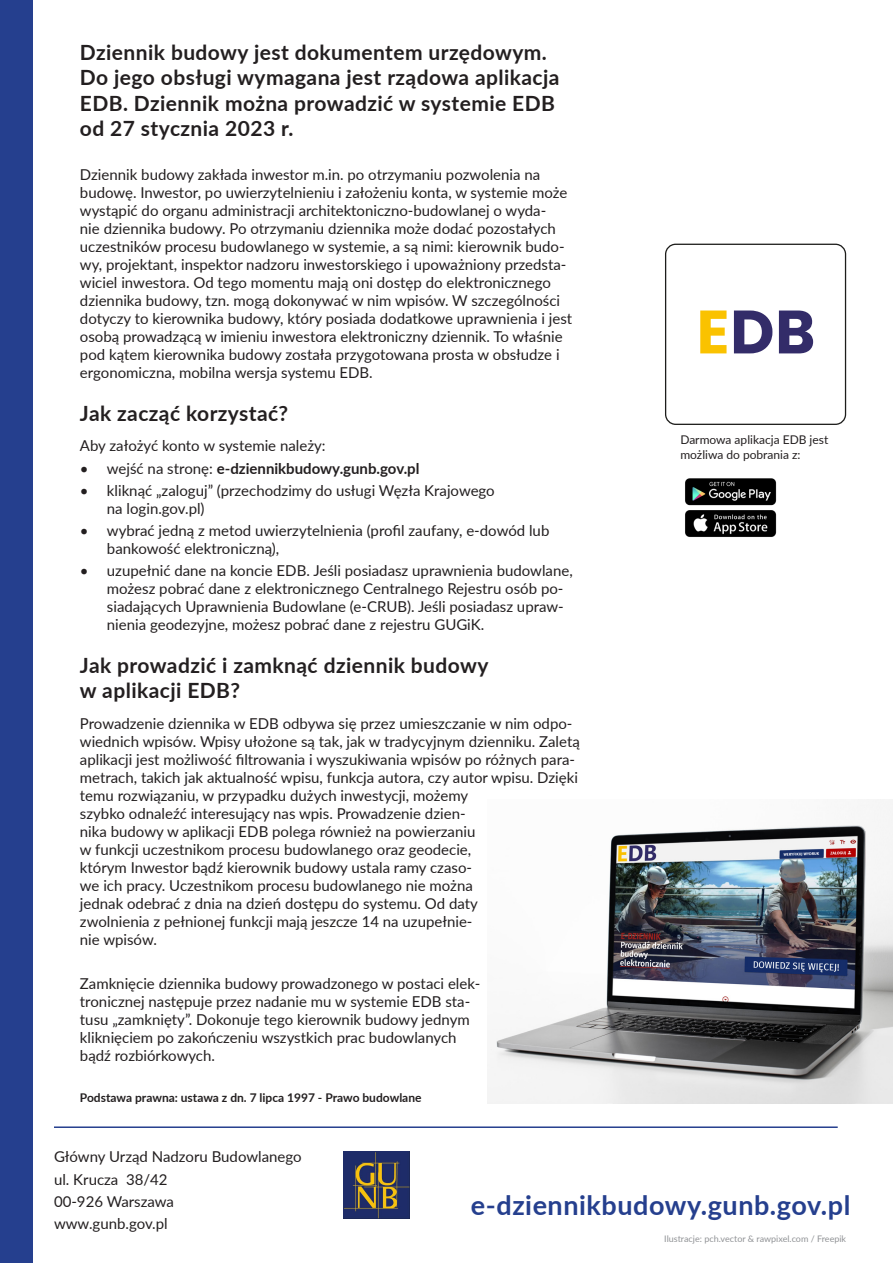
<style>
.page{position:relative;width:893px;height:1263px;background:#fff}
.page>*{position:absolute;margin:0;border:0;box-sizing:border-box;transform-origin:0 0}
.Mid-mid{font:700 27px "Lato";letter-spacing:.02em;color:#253f8e}
.Mid-mid-2{font:700 21px/25.2px "Lato";letter-spacing:.02em;color:#231f20}
.t1{font:15px/18px "Lato";color:#231f20}
.t2{font:700 15px "Lato";color:#231f20}
.t3{font:700 12px "Lato";color:#231f20}
.t4{font:12px/14.4px "Lato";color:#231f20}
.t5{font:9px "Lato";color:#919396}
.s1{font-weight:400}
</style>
<div class="page">
<div style="left:0;top:0;width:33px;height:1263px;background:#253f8e"></div>
<hr style="left:54px;top:1126px;width:784px;height:2px;background:#253f8e">
<img style="left:343px;top:1151px;width:67px;height:67px">
<div style="left:665px;top:244px;width:181px;height:181px;border:1px solid #1d1d1b;border-radius:10px"></div>
<svg style="left:700px;top:310px;width:26px;height:43px"></svg>
<svg style="left:734px;top:310px;width:38px;height:43px"></svg>
<svg style="left:779px;top:310px;width:34px;height:43px"></svg>
<img style="left:685px;top:478px;width:92px;height:59px">
<img style="left:487px;top:799px;width:406px;height:304px">
<p class="Mid-mid-2" style="left:80px;top:39px;width:481px">Dziennik budowy jest dokumentem urzędowym.<br>Do jego obsługi wymagana jest rządowa aplikacja EDB. Dziennik można prowadzić w systemie EDB od 27 stycznia 2023 r.</p>
<p class="t1" style="left:80px;top:165px;width:494px">Dziennik budowy zakłada inwestor m.in. po otrzymaniu pozwolenia na budowę. Inwestor, po uwierzytelnieniu i założeniu konta, w systemie może wystąpić do organu administracji architektoniczno-budowlanej o wyda-<br>nie dziennika budowy. Po otrzymaniu dziennika może dodać pozostałych uczestników procesu budowlanego w systemie, a są nimi: kierownik budo&shy;wy, projektant, inspektor nadzoru inwestorskiego i upoważniony przedsta&shy;wiciel inwestora. Od tego momentu mają oni dostęp do elektronicznego dziennika budowy, tzn. mogą dokonywać w nim wpisów. W szczególności dotyczy to kierownika budowy, który posiada dodatkowe uprawnienia i jest osobą prowadzącą w imieniu inwestora elektroniczny dziennik. To właśnie pod kątem kierownika budowy została przygotowana prosta w obsłudze i ergonomiczna, mobilna wersja systemu EDB.</p>
<p class="Mid-mid-2" style="left:80px;top:399px;width:210px">Jak zacząć korzystać?</p>
<p class="t1" style="left:80px;top:436px;width:247px">Aby założyć konto w systemie należy:</p>
<p class="t2" style="left:80px;top:457px;width:341px"><span class="s1">• wejść na stronę:</span> e-dziennikbudowy.gunb.gov.pl</p>
<p class="t1" style="left:107px;top:481px;width:389px;text-indent:-27px">• kliknąć „zaloguj” (przechodzimy do usługi Węzła Krajowego na login.gov.pl)</p>
<p class="t1" style="left:107px;top:521px;width:444px;text-indent:-27px">• wybrać jedną z metod uwierzytelnienia (profil zaufany, e-dowód lub bankowość elektroniczną),</p>
<p class="t1" style="left:107px;top:561px;width:467px;text-indent:-27px">• uzupełnić dane na koncie EDB. Jeśli posiadasz uprawnienia budowlane, możesz pobrać dane z elektronicznego Centralnego Rejestru osób po&shy;siadających Uprawnienia Budowlane (e-CRUB). Jeśli posiadasz upraw&shy;nienia geodezyjne, możesz pobrać dane z rejestru GUGiK.</p>
<p class="Mid-mid-2" style="left:80px;top:651px;width:410px">Jak prowadzić i zamknąć dziennik budowy w aplikacji EDB?</p>
<p class="t1" style="left:80px;top:713px;width:501px">Prowadzenie dziennika w EDB odbywa się przez umieszczanie w nim odpo&shy;wiednich wpisów. Wpisy ułożone są tak, jak w tradycyjnym dzienniku. Zaletą aplikacji jest możliwość filtrowania i wyszukiwania wpisów po różnych para&shy;metrach, takich jak aktualność wpisu, funkcja autora, czy autor wpisu. Dzięki temu rozwiązaniu, w przypadku dużych inwestycji, możemy<br>szybko odnaleźć interesujący nas wpis. Prowadzenie dzien-<br>nika budowy w aplikacji EDB polega również na powierzaniu<br>w funkcji uczestnikom procesu budowlanego oraz geodecie,<br>którym Inwestor bądź kierownik budowy ustala ramy czaso-<br>we ich pracy. Uczestnikom procesu budowlanego nie można<br>jednak odebrać z dnia na dzień dostępu do systemu. Od daty<br>zwolnienia z pełnionej funkcji mają jeszcze 14 na uzupełnie-<br>nie wpisów.</p>
<p class="t1" style="left:80px;top:974px;width:402px">Zamknięcie dziennika budowy prowadzonego w postaci elek&shy;tronicznej następuje przez nadanie mu w systemie EDB sta&shy;tusu „zamknięty”. Dokonuje tego kierownik budowy jednym kliknięciem po zakończeniu wszystkich prac budowlanych bądź rozbiórkowych.</p>
<p class="t3" style="left:80px;top:1089px;width:343px">Podstawa prawna: ustawa z dn. 7 lipca 1997 - Prawo budowlane</p>
<p class="t4" style="left:680px;top:432px;width:149px">Darmowa aplikacja EDB jest możliwa do pobrania z:</p>
<p class="t1" style="left:54px;top:1147px;width:249px">Główny Urząd Nadzoru Budowlanego</p>
<p class="t1" style="left:54px;top:1169px;width:115px">ul. Krucza 38/42</p>
<p class="t1" style="left:54px;top:1192px;width:122px">00-926 Warszawa</p>
<p class="t1" style="left:54px;top:1214px;width:115px">www.gunb.gov.pl</p>
<p class="Mid-mid" style="left:471px;top:1185px;width:381px">e-dziennikbudowy.gunb.gov.pl</p>
<p class="t5" style="left:664px;top:1232px;width:183px">Ilustracje: pch.vector &amp; rawpixel.com / Freepik</p>
</div>
